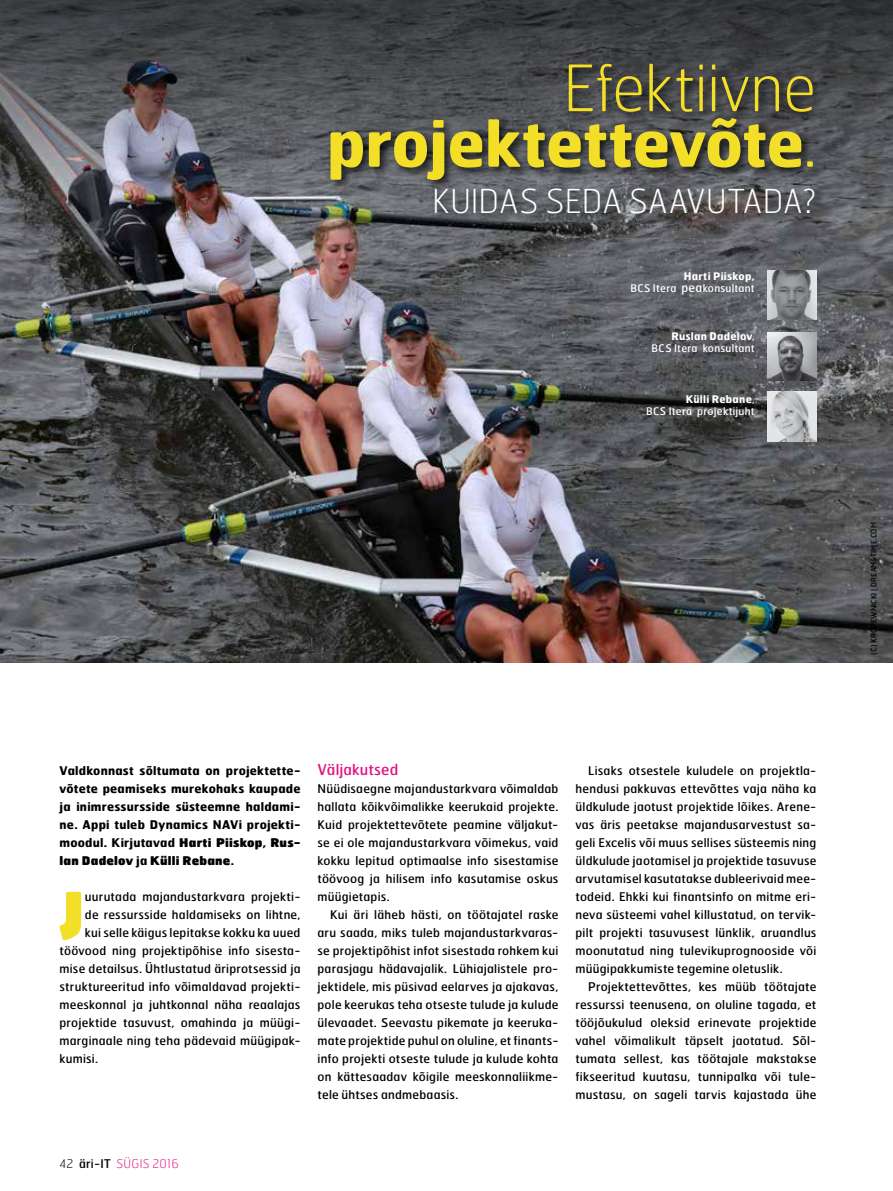
<style>
.page{position:relative;width:893px;height:1191px;background:#fff}
.page>*{position:absolute;margin:0;border:0;box-sizing:border-box;transform-origin:0 0}
.t1{font:700 63.75px/55.5px "Hermes";letter-spacing:-.01em;color:#f3de28;text-align:right}
.t2{font:900 61.2px "Hermes";color:#f3de28}
.t3{font:100 33px "Hermes";letter-spacing:.005em;color:#fff}
.t4{font:15px "Hermes";color:#e11184}
.t5{font:12px/18px "Hermes";letter-spacing:.02em;color:#000;text-align:justify}
.t6{font:700 12px/18px "Hermes";letter-spacing:.02em;color:#000;text-align:justify}
.t7{font:900 12px/18px "Hermes";letter-spacing:.02em;color:#000;text-align:justify}
.t8{font:100 12px "Hermes";letter-spacing:.02em;color:#e11184}
.t9{font:10.5px/12px "Hermes";letter-spacing:.025em;color:#fff;text-align:right}
.t10{font:7.5px "Hermes";letter-spacing:.01em;color:#000}
.s1{font-weight:100}
.s2{font-weight:700}
.s3{font-size:12px}
.s4{color:#000}
.s5{font-weight:400;color:#000}
</style>
<div class="page">
<img style="left:0;top:224px;width:893px;height:438px">
<svg style="left:0;top:0;width:893px;height:224px;background:#4e4e53"></svg>
<div style="left:327px;top:60px;width:500px;height:166px;background:#000;opacity:.75"></div>
<img style="left:767px;top:391px;width:49px;height:51px">
<img style="left:767px;top:270px;width:49px;height:49px">
<img style="left:768px;top:332px;width:48px;height:49px">
<h1 class="t1" style="left:327px;top:58px;width:491px"><span class="s1">EFEKTIIVNE </span>projektettevõte<span class="s1">.</span></h1>
<h3 class="t3" style="left:432px;top:180px;width:386px">KUI DAS SEDA SAAVUTADA?</h3>
<p class="t9" style="left:630px;top:270px;width:126px"><span class="s2">Harti Piiskop,<br></span>BCS Itera <span class="s3">pea</span>konsultant</p>
<p class="t9" style="left:652px;top:330px;width:105px"><span class="s2">Ruslan Dadelov</span>,<br>BCS Itera konsultant</p>
<p class="t9" style="left:646px;top:393px;width:110px"><span class="s2">Külli Rebane</span>,<br>BCS Itera projektijuht</p>
<p class="t6" style="left:60px;top:760px;width:242px">Valdkonnast sõltumata on projektette&shy;võtete peamiseks murekohaks kaupade ja inimressursside süsteemne haldami&shy;ne. Appi tuleb Dynamics NAV</p>
<p class="t7" style="left:60px;top:814px;width:242px;text-indent:179px"><span class="s2">i projekti&shy;moodul. Kirjutavad</span> Harti Piiskop<span class="s2">,</span> Rus&shy;lan Dadelov <span class="s2">ja</span> Külli Rebane<span class="s2">.</span></p>
<h2 class="t2" style="left:58px;top:873px;width:23px">J</h2>
<p class="t5" style="left:85px;top:887px;width:217px">uurutada majandustarkvara projekti-</p>
<p class="t5" style="left:85px;top:905px;width:217px">de ressursside haldamiseks on lihtne,</p>
<p class="t5" style="left:85px;top:923px;width:217px">kui selle käigus lepitakse kokku ka uued</p>
<p class="t5" style="left:60px;top:941px;width:242px">töövood ning projektipõhise info sisesta-</p>
<p class="t5" style="left:60px;top:959px;width:242px">mise detailsus. Ühtlustatud äriprotsessid ja</p>
<p class="t5" style="left:60px;top:977px;width:242px">struktureeritud info võimaldavad projekti-</p>
<p class="t5" style="left:60px;top:995px;width:242px">meeskonnal ja juhtkonnal näha reaalajas</p>
<p class="t5" style="left:60px;top:1013px;width:242px">projektide tasuvust, omahinda ja müügi-</p>
<p class="t5" style="left:60px;top:1031px;width:242px">marginaale ning teha pädevaid müügipak-</p>
<p class="t5" style="left:60px;top:1049px;width:40px">kumisi.</p>
<p class="t4" style="left:317px;top:759px;width:82px">Väljakutsed</p>
<p class="t5" style="left:317px;top:779px;width:242px">N üüdisaegne majandustarkvara võimaldab hallata kõikvõimalikke keerukaid projekte.<br>Kuid projektettevõtete peamine väljakut&shy;se ei ole majandustarkvara võimekus, vaid kokku lepitud optimaalse info sisestamise töövoog ja hilisem info kasutamise oskus müügietapis.</p>
<p class="t5" style="left:317px;top:905px;width:242px;text-indent:13px">Kui äri läheb hästi, on töötajatel raske aru saada, miks tuleb majandustarkvaras&shy;se projektipõhist infot sisestada rohkem kui parasjagu hädavajalik. Lühiajalistele pro&shy;jektidele, mis püsivad eelarves ja ajakavas, pole keerukas teha otseste tulude ja kulude ülevaadet. Seevastu pikemate ja keeruka&shy;mate projektide puhul on oluline, et finants&shy;info projekti otseste tulude ja kulude kohta on kättesaadav kõigile meeskonnaliikme&shy;tele ühtses andmebaasis.</p>
<p class="t5" style="left:575px;top:761px;width:242px;text-indent:13px">Lisaks otsestele kuludele on projektla&shy;hendusi pakkuvas ettevõttes vaja näha ka üldkulude jaotust projektide lõikes. Arene&shy;vas äris peetakse majandusarvestust sa&shy;geli Excelis või muus sellises süsteemis ning üldkulude jaotamisel ja projektide tasuvuse arvutamisel kasutatakse dubleerivaid mee&shy;todeid. Ehkki kui finantsinfo on mitme eri&shy;neva süsteemi vahel killustatud, on tervik&shy;pilt projekti tasuvusest lünklik, aruandlus moonutatud ning tulevikuprognooside või müügipakkumiste tegemine oletuslik.</p>
<p class="t5" style="left:575px;top:977px;width:242px;text-indent:13px">Projektettevõttes, kes müüb töötajate ressurssi teenusena, on oluline tagada, et tööjõukulud oleksid erinevate projektide vahel võimalikult täpselt jaotatud. Sõl&shy;tumata sellest, kas töötajale makstakse fikseeritud kuutasu, tunnipalka või tule&shy;mustasu, on sageli tarvis kajastada ühe</p>
<p class="t8" style="left:60px;top:1155px;width:121px"><span class="s4">42</span> <span class="s5">äri-IT</span> SÜGIS 2016</p>
<p class="t10" style="left:869px;top:654px;width:134px;rotate:-90deg">(c) Kropewni cki | Dreamsti me.com</p>
</div>
